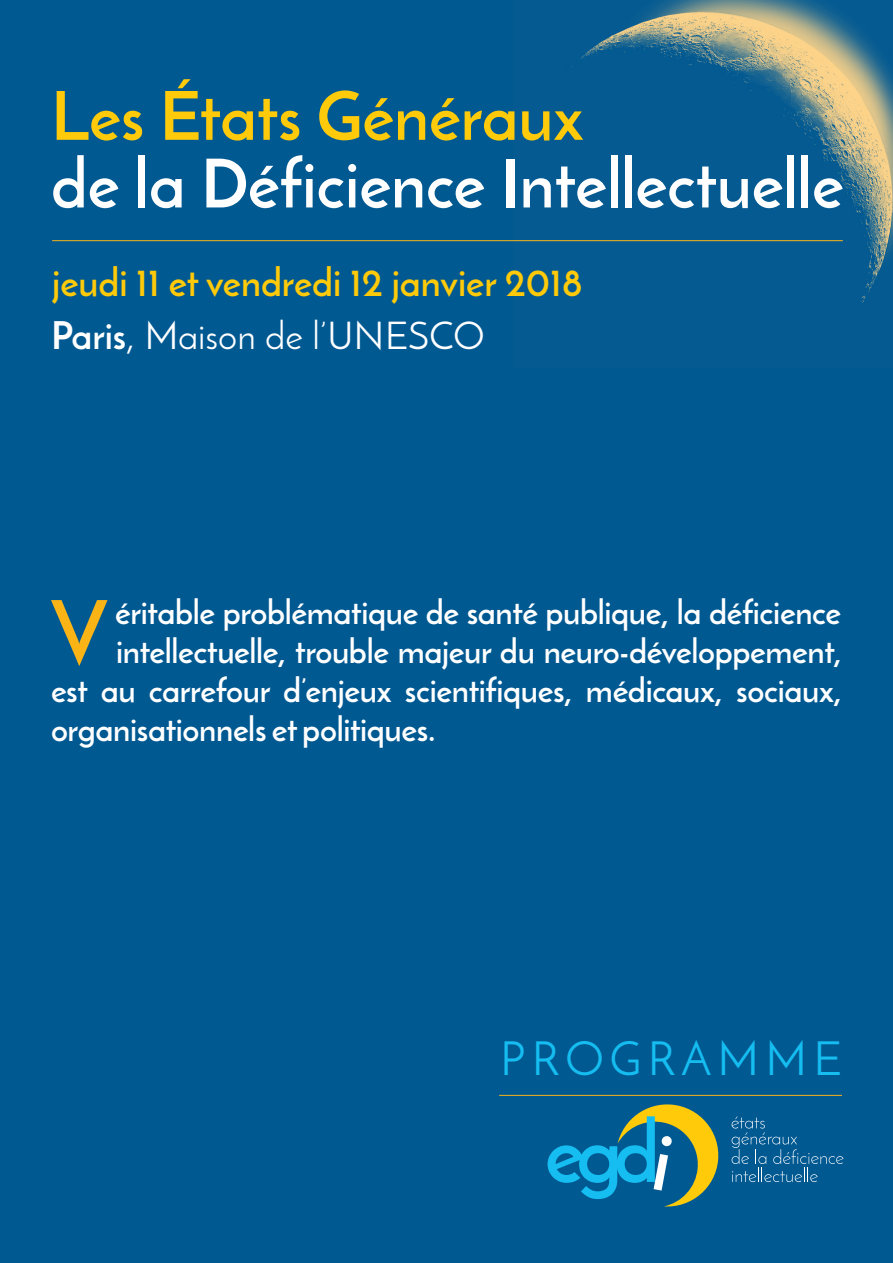
<style>
.page{position:relative;width:893px;height:1263px;background:#015992}
.page>*{position:absolute;margin:0;border:0;box-sizing:border-box;transform-origin:0 0}
.t1{font:700 86.55px "Josefin Sans";color:#fbb416}
.t2{font:700 66.9px "Josefin Sans";color:#fff}
.t3{font:700 66.9px "Josefin Sans";color:#feca0a}
.t4{font:47.1px "Josefin Sans";letter-spacing:.12em;color:#15bdf0}
.t5{font:700 38.25px "Josefin Sans";color:#feca0a}
.t6{font:38.25px "Josefin Sans";color:#fff}
.t7{font:700 33px "Josefin Sans";letter-spacing:-.01em;color:#fff}
.s1{font-weight:700}
</style>
<div class="page">
<img style="left:513px;top:0;width:380px;height:303px">
<hr style="left:52px;top:240px;width:791px;height:1px;background:#fbb416">
<svg style="left:548px;top:1104px;width:171px;height:103px"></svg>
<svg style="left:732px;top:1116px;width:111px;height:66px"></svg>
<hr style="left:499px;top:1095px;width:343px;height:1px;background:#fbb416">
<h2 class="t3" style="left:51px;top:74px;width:534px">Les États Généraux</h2>
<h2 class="t2" style="left:51px;top:142px;width:794px">de la Déficience Intellectuelle</h2>
<p class="t5" style="left:52px;top:259px;width:532px">jeudi 11 et vendredi 12 ja nvier 2018</p>
<p class="t6" style="left:51px;top:312px;width:435px"><span class="s1">Paris</span>, Maison de l’UNESCO</p>
<h1 class="t1" style="left:51px;top:578px;width:58px">V</h1>
<p class="t7" style="left:115px;top:592px;width:727px">éritable problématique de santé publique, la déficience</p>
<p class="t7" style="left:116px;top:631px;width:727px">intellectuelle, trouble majeur du neuro-développement,</p>
<p class="t7" style="left:51px;top:670px;width:792px">est au carrefour d’enjeux scientifiques, médicaux, sociaux,</p>
<p class="t7" style="left:51px;top:709px;width:386px">organisationnels et politiques.</p>
<h3 class="t4" style="left:500px;top:1030px;width:343px">PROGRAMME</h3>
</div>
